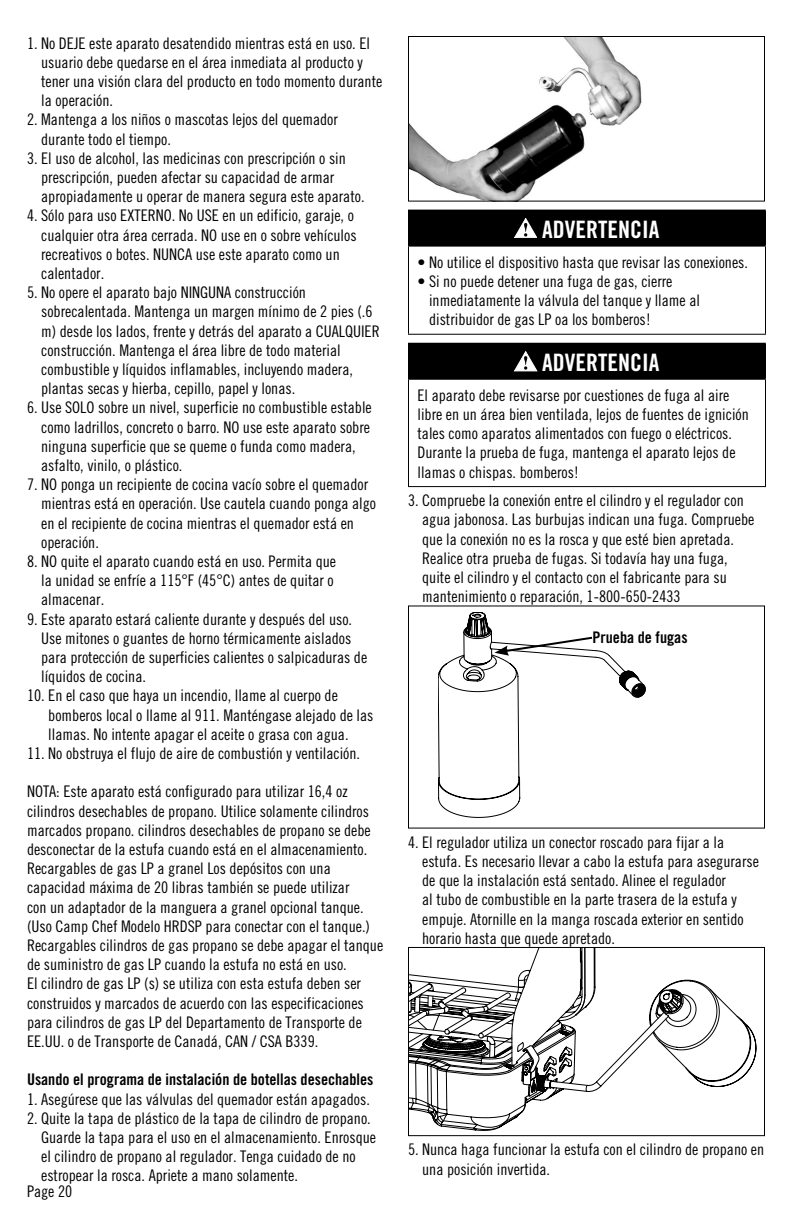
<style>
.page{position:relative;width:792px;height:1224px;background:#fff}
.page>*{position:absolute;margin:0;border:0;box-sizing:border-box;transform-origin:0 0}
.t1{font:24px "Trade Gothic Bold Cond Twenty";color:#fff}
.Main_Style{font:16px/19.2px "Trade Gothic Cond Eighteen";color:#000}
.Main_Style-2{font:16px "Trade Gothic Bold Cond Twenty";color:#000}
</style>
<div class="page">
<img style="left:410px;top:38px;width:232px;height:162px">
<div style="left:408px;top:36px;width:357px;height:166px;border:1px solid #000"></div>
<div style="left:408px;top:210px;width:358px;height:36px;background:#000"></div>
<hr style="left:408px;top:247px;width:1px;height:87px;background:#000">
<hr style="left:765px;top:247px;width:1px;height:87px;background:#000">
<hr style="left:408px;top:334px;width:358px;height:1px;background:#000">
<hr style="left:408px;top:246px;width:358px;height:1px;background:#000">
<svg style="left:514px;top:218px;width:23px;height:20px"></svg>
<div style="left:408px;top:343px;width:358px;height:36px;background:#000"></div>
<hr style="left:408px;top:380px;width:1px;height:106px;background:#000">
<hr style="left:765px;top:380px;width:1px;height:106px;background:#000">
<hr style="left:408px;top:486px;width:358px;height:1px;background:#000">
<hr style="left:408px;top:379px;width:358px;height:1px;background:#000">
<svg style="left:514px;top:351px;width:23px;height:20px"></svg>
<svg style="left:438px;top:655px;width:82px;height:163px"></svg>
<div style="left:408px;top:605px;width:357px;height:224px;border:1px solid #000"></div>
<svg style="left:463px;top:612px;width:183px;height:188px"></svg>
<svg style="left:410px;top:949px;width:346px;height:182px"></svg>
<div style="left:408px;top:947px;width:357px;height:189px;border:1px solid #000"></div>
<p class="Main_Style" style="left:41px;top:33px;width:343px;text-indent:-14px">1. No DEJE este aparato desatendido mientras está en uso. El usuario debe quedarse en el área inmediata al producto y tener una visión clara del producto en todo momento durante la operación.</p>
<p class="Main_Style" style="left:41px;top:110px;width:298px;text-indent:-14px">2. Mantenga a los niños o mascotas lejos del quemador durante todo el tiempo.</p>
<p class="Main_Style" style="left:41px;top:148px;width:325px;text-indent:-14px">3. El uso de alcohol, las medicinas con prescripción o sin prescripción, pueden afectar su capacidad de armar apropiadamente u operar de manera segura este aparato.</p>
<p class="Main_Style" style="left:41px;top:206px;width:317px;text-indent:-14px">4. Sólo para uso EXTERNO. No USE en un edificio, garaje, o cualquier otra área cerrada. NO use en o sobre vehículos recreativos o botes. NUNCA use este aparato como un calentador.</p>
<p class="Main_Style" style="left:41px;top:283px;width:340px;text-indent:-14px">5. No opere el aparato bajo NINGUNA construcción sobrecalentada. Mantenga un margen mínimo de 2 pies (.6 m) desde los lados, frente y detrás del aparato a CUALQUIER construcción. Mantenga el área libre de todo material combustible y líquidos inflamables, incluyendo madera, plantas secas y hierba, cepillo, papel y lonas.</p>
<p class="Main_Style" style="left:41px;top:398px;width:332px;text-indent:-14px">6. Use SOLO sobre un nivel, superficie no combustible estable como ladrillos, concreto o barro. NO use este aparato sobre ninguna superficie que se queme o funda como madera, asfalto, vinilo, o plástico.</p>
<p class="Main_Style" style="left:41px;top:475px;width:336px;text-indent:-14px">7. NO ponga un recipiente de cocina vacío sobre el quemador mientras está en operación. Use cautela cuando ponga algo en el recipiente de cocina mientras el quemador está en operación.</p>
<p class="Main_Style" style="left:41px;top:551px;width:296px;text-indent:-14px">8. NO quite el aparato cuando está en uso. Permita que la unidad se enfríe a 115°F (45°C) antes de quitar o almacenar.</p>
<p class="Main_Style" style="left:41px;top:609px;width:328px;text-indent:-14px">9. Este aparato estará caliente durante y después del uso.<br>Use mitones o guantes de horno térmicamente aislados para protección de superficies calientes o salpicaduras de líquidos de cocina.</p>
<p class="Main_Style" style="left:48px;top:686px;width:327px;text-indent:-21px">10. En el caso que haya un incendio, llame al cuerpo de bomberos local o llame al 911. Manténgase alejado de las llamas. No intente apagar el aceite o grasa con agua.</p>
<p class="Main_Style" style="left:27px;top:743px;width:335px">11. No obstruya el flujo de aire de combustión y ventilación.</p>
<p class="Main_Style" style="left:27px;top:782px;width:345px">NOTA: Este aparato está configurado para utilizar 16,4 oz cilindros desechables de propano. Utilice solamente cilindros marcados propano. cilindros desechables de propano se debe desconectar de la estufa cuando está en el almacenamiento.</p>
<p class="Main_Style" style="left:27px;top:859px;width:358px">Recargables de gas LP a granel Los depósitos con una capacidad máxima de 20 libras también se puede utilizar<br>con un adaptador de la manguera a granel opcional tanque. (Uso Camp Chef Modelo HRDSP para conectar con el tanque.)<br>Recargables cilindros de gas propano se debe apagar el tanque de suministro de gas LP cuando la estufa no está en uso.</p>
<p class="Main_Style" style="left:27px;top:974px;width:338px">El cilindro de gas LP (s) se utiliza con esta estufa deben ser construidos y marcados de acuerdo con las especificaciones para cilindros de gas LP del Departamento de Transporte de EE.UU. o de Transporte de Canadá, CAN / CSA B339.</p>
<p class="Main_Style-2" style="left:27px;top:1070px;width:348px">Usando el programa de instalación de botellas desechables</p>
<p class="Main_Style" style="left:27px;top:1089px;width:344px">1. Asegúrese que las válvulas del quemador están apagados.</p>
<p class="Main_Style" style="left:41px;top:1108px;width:336px;text-indent:-14px">2. Quite la tapa de plástico de la tapa de cilindro de propano.<br>Guarde la tapa para el uso en el almacenamiento. Enrosque el cilindro de propano al regulador. Tenga cuidado de no estropear la rosca. Apriete a mano solamente.</p>
<p class="Main_Style" style="left:27px;top:1182px;width:47px">Page 20</p>
<p class="t1" style="left:542px;top:215px;width:119px">ADVERTENCIA</p>
<p class="Main_Style" style="left:418px;top:252px;width:332px">• No utilice el dispositivo hasta que revisar las conexiones.</p>
<p class="Main_Style" style="left:429px;top:271px;width:272px;text-indent:-12px">• Si no puede detener una fuga de gas, cierre inmediatamente la válvula del tanque y llame al distribuidor de gas LP oa los bomberos!</p>
<p class="t1" style="left:542px;top:348px;width:119px">ADVERTENCIA</p>
<p class="Main_Style" style="left:418px;top:385px;width:333px">El aparato debe revisarse por cuestiones de fuga al aire libre en un área bien ventilada, lejos de fuentes de ignición tales como aparatos alimentados con fuego o eléctricos.<br>Durante la prueba de fuga, mantenga el aparato lejos de llamas o chispas. bomberos!</p>
<p class="Main_Style" style="left:422px;top:491px;width:334px;text-indent:-14px">3. Compruebe la conexión entre el cilindro y el regulador con agua jabonosa. Las burbujas indican una fuga. Compruebe que la conexión no es la rosca y que esté bien apretada.<br>Realice otra prueba de fugas. Si todavía hay una fuga, quite el cilindro y el contacto con el fabricante para su mantenimiento o reparación, 1-800-650-2433</p>
<p class="Main_Style-2" style="left:593px;top:627px;width:97px">Prueba de fugas</p>
<p class="Main_Style" style="left:422px;top:832px;width:338px;text-indent:-14px">4. El regulador utiliza un conector roscado para fijar a la estufa. Es necesario llevar a cabo la estufa para asegurarse de que la instalación está sentado. Alinee el regulador<br>al tubo de combustible en la parte trasera de la estufa y empuje. Atornille en la manga roscada exterior en sentido horario hasta que quede apretado.</p>
<p class="Main_Style" style="left:422px;top:1140px;width:344px;text-indent:-14px">5. Nunca haga funcionar la estufa con el cilindro de propano en una posición invertida.</p>
</div>
